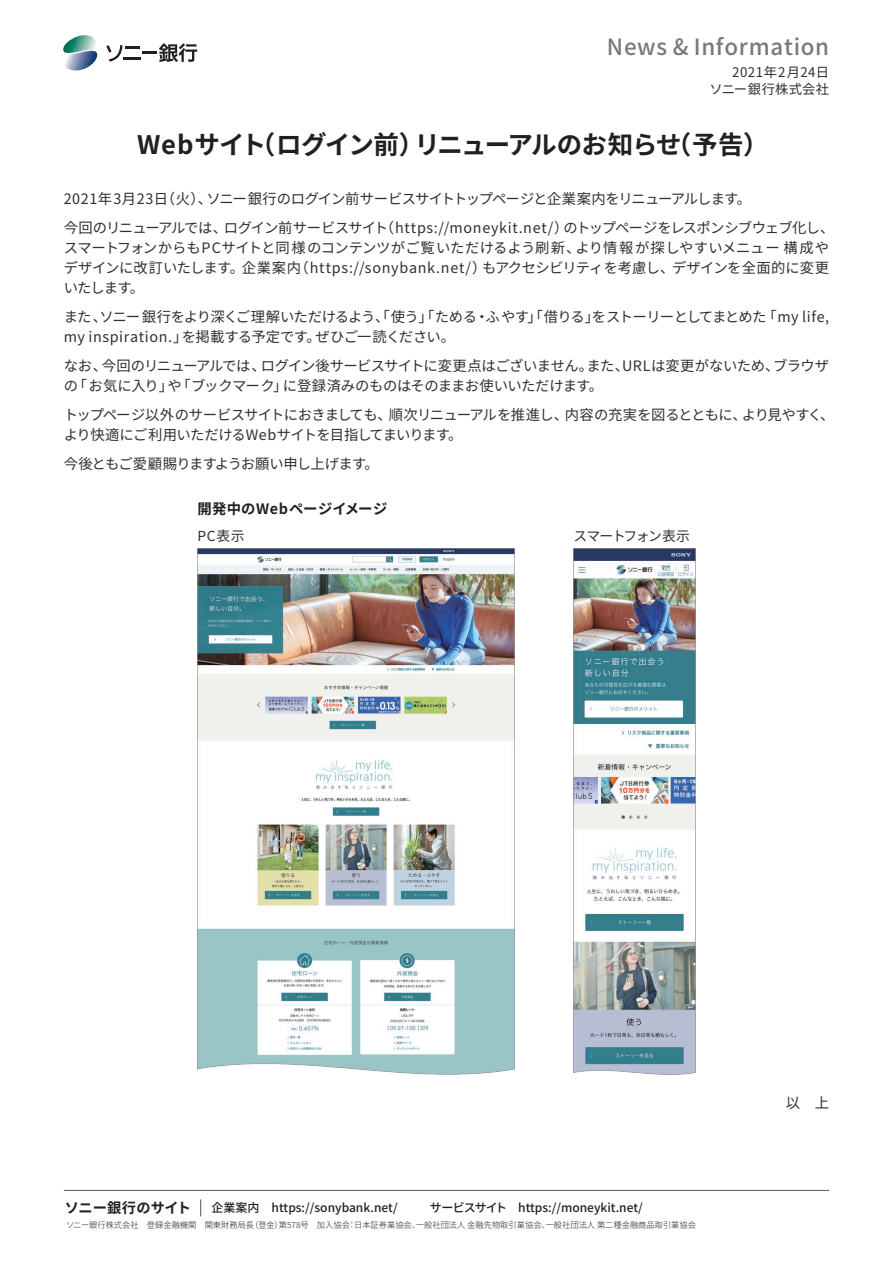
<style>
.page{position:relative;width:893px;height:1263px;background:#fff}
.page>*{position:absolute;margin:0;border:0;box-sizing:border-box;transform-origin:0 0}
.t1{font:700 25.5px "Noto Sans CJ Kjp";letter-spacing:-.045em;color:#231f20}
.t2{font:500 22.35px "Noto Sans CJ Kjp";letter-spacing:.03em;color:#76787b}
.t3{font:14.4px/20.2px "Noto Sans CJ Kjp";letter-spacing:-.03em;color:#312f30}
.t4{font:14.4px "Noto Sans CJ Kjp";letter-spacing:-.06em;color:#312f30}
.t5{font:14.4px "Noto Sans CJ Kjp";letter-spacing:.045em;color:#312f30}
.t6{font:14.4px "Noto Sans CJ Kjp";letter-spacing:-.055em;color:#312f30}
.t7{font:14.4px "Noto Sans CJ Kjp";letter-spacing:-.08em;color:#312f30}
.t8{font:14.4px "Noto Sans CJ Kjp";letter-spacing:.05em;color:#312f30}
.t9{font:14.4px/20.2px "Noto Sans CJ Kjp";letter-spacing:-.05em;color:#312f30}
.t10{font:14.4px "Noto Sans CJ Kjp";letter-spacing:.025em;color:#312f30}
.t11{font:14.4px "Noto Sans CJ Kjp";letter-spacing:-.01em;color:#312f30}
.t12{font:14.4px "Noto Sans CJ Kjp";letter-spacing:.04em;color:#312f30}
.t13{font:700 14.4px "Noto Sans CJ Kjp";letter-spacing:.025em;color:#231f20}
.t14{font:14.4px "Noto Sans CJ Kjp";letter-spacing:-.065em;color:#312f30}
.t15{font:14.4px "Noto Sans CJ Kjp";letter-spacing:.01em;color:#312f30}
.t16{font:14.4px "Noto Sans CJ Kjp";letter-spacing:.005em;color:#312f30}
.t17{font:700 14.25px "Noto Sans CJ Kjp";letter-spacing:.005em;color:#231f20}
.t18{font:13.8px "Noto Sans CJ Kjp";letter-spacing:-.065em;color:#312f30}
.t19{font:13.35px/17px "Noto Sans CJ Kjp";letter-spacing:.035em;color:#312f30;text-align:right}
.t20{font:500 12px "Noto Sans CJ Kjp";color:#231f20}
.t21{font:300 8.25px "Noto Sans CJ Kjp";color:#231f20}
</style>
<div class="page">
<hr style="left:64px;top:1190px;width:765px;height:1px;background:#57585a">
<svg style="left:200px;top:1199px;width:1px;height:17px"></svg>
<svg style="left:63px;top:35px;width:35px;height:36px"></svg>
<svg style="left:106px;top:43px;width:91px;height:19px"></svg>
<img style="left:197px;top:548px;width:317px;height:526px">
<img style="left:573px;top:548px;width:122px;height:526px">
<h2 class="t2" style="left:607px;top:35px;width:224px">News &amp; Information</h2>
<p class="t19" style="left:710px;top:64px;width:121px">2021年2月24日<br>ソニー銀行株式会社</p>
<h1 class="t1" style="left:666px;top:131px;width:104px">（予告(</h1>
<h1 class="t1" style="left:250px;top:131px;width:176px">（ログイン前）</h1>
<h1 class="t1" style="left:414px;top:131px;width:269px">リニューアルのお知らせ</h1>
<h1 class="t1" style="left:137px;top:131px;width:131px">Webサイト</h1>
<p class="t4" style="left:206px;top:191px;width:546px">ソニー銀行のログイン前サービスサイトトップページと企業案内をリニューアルします。</p>
<p class="t12" style="left:64px;top:191px;width:150px">2021年 月3 23 （日火）、</p>
<p class="t7" style="left:64px;top:219px;width:165px">今回のリニューアルでは、</p>
<p class="t4" style="left:563px;top:219px;width:273px">のトップページをレスポンシブウェブ化し、</p>
<p class="t5" style="left:380px;top:219px;width:190px">（https://moneykit.net ）/</p>
<p class="t3" style="left:224px;top:218px;width:166px">ログイン前サービスサイト</p>
<p class="t3" style="left:64px;top:238px;width:518px">スマートフォンからもPCサイトと同様のコンテンツがご覧いただけるよう刷新、</p>
<p class="t10" style="left:575px;top:239px;width:255px">より情報が探しやすいメニュー構成や</p>
<p class="t8" style="left:295px;top:260px;width:193px">（https://sonybank.net ）/</p>
<p class="t9" style="left:64px;top:258px;width:182px">デザインに改訂いたします。いたします。</p>
<p class="t3" style="left:242px;top:258px;width:61px">企業案内</p>
<p class="t6" style="left:482px;top:260px;width:194px">もアクセシビリティを考慮し、</p>
<p class="t16" style="left:672px;top:260px;width:159px">デザインを全面的に変更</p>
<p class="t3" style="left:99px;top:307px;width:379px">ソニー銀行をより深くご理解いただけるよう、「使う」「ためる</p>
<p class="t3" style="left:485px;top:307px;width:115px">ふやす」「借りる」</p>
<p class="t3" style="left:763px;top:307px;width:68px">「my life,</p>
<p class="t14" style="left:592px;top:309px;width:176px">をストーリーとしてまとめた</p>
<p class="t3" style="left:64px;top:307px;width:45px">また、</p>
<p class="t3" style="left:475px;top:307px;width:16px">・</p>
<p class="t3" style="left:316px;top:327px;width:141px">ぜひご一読ください。</p>
<p class="t3" style="left:182px;top:327px;width:140px">を掲載する予定です。</p>
<p class="t5" style="left:64px;top:329px;width:125px">my inspiration 」.</p>
<p class="t3" style="left:261px;top:356px;width:334px">ログイン後サービスサイトに変更点はございません。</p>
<p class="t3" style="left:773px;top:356px;width:57px">ブラウザ</p>
<p class="t15" style="left:622px;top:357px;width:159px">URLは変更がないため、</p>
<p class="t7" style="left:102px;top:357px;width:166px">今回のリニューアルでは、</p>
<p class="t3" style="left:64px;top:356px;width:45px">なお、</p>
<p class="t3" style="left:586px;top:356px;width:44px">また、</p>
<p class="t11" style="left:73px;top:378px;width:216px">「お気に入り」「ブックマーク」</p>
<p class="t3" style="left:283px;top:376px;width:322px">に登録済みのものはそのままお使いいただけます。</p>
<p class="t3" style="left:167px;top:376px;width:16px">や</p>
<p class="t3" style="left:64px;top:376px;width:16px">の</p>
<p class="t6" style="left:389px;top:406px;width:181px">順次リニューアルを推進し、</p>
<p class="t3" style="left:64px;top:405px;width:400px">トップページ以外のサービスサイトにおきましても、<br>より快適にご利用いただけるWebサイトを目指してまいります。</p>
<p class="t3" style="left:64px;top:454px;width:317px">今後ともご愛顧賜りますようお願い申し上げます。</p>
<p class="t3" style="left:565px;top:405px;width:183px">内容の充実を図るとともに、</p>
<p class="t3" style="left:742px;top:405px;width:94px">より見やすく、</p>
<p class="t13" style="left:197px;top:501px;width:192px">開発中のWebページイメージ</p>
<p class="t18" style="left:197px;top:528px;width:49px">PC表示</p>
<p class="t18" style="left:573px;top:528px;width:118px">スマートフォン表示</p>
<p class="t17" style="left:65px;top:1200px;width:128px">ソニー銀行のサイト</p>
<p class="t20" style="left:212px;top:1201px;width:188px">企業案内　https://sonybank.net/</p>
<p class="t20" style="left:430px;top:1201px;width:215px">サービスサイト　https://moneykit.net/</p>
<p class="t21" style="left:250px;top:1221px;width:101px">（登金第） 578号　加入協会</p>
<p class="t21" style="left:546px;top:1221px;width:152px">一般社団法人第二種金融商品取引業協会</p>
<p class="t21" style="left:66px;top:1221px;width:190px">ソニー銀行株式会社　登録金融機関　関東財務局長</p>
<p class="t21" style="left:354px;top:1221px;width:67px">日本証券業協会、</p>
<p class="t21" style="left:416px;top:1221px;width:135px">一般社団法人金融先物取引業協会、</p>
<p class="t21" style="left:348px;top:1221px;width:10px">：</p>
<p class="t3" style="left:786px;top:1092px;width:45px">以　上</p>
</div>
